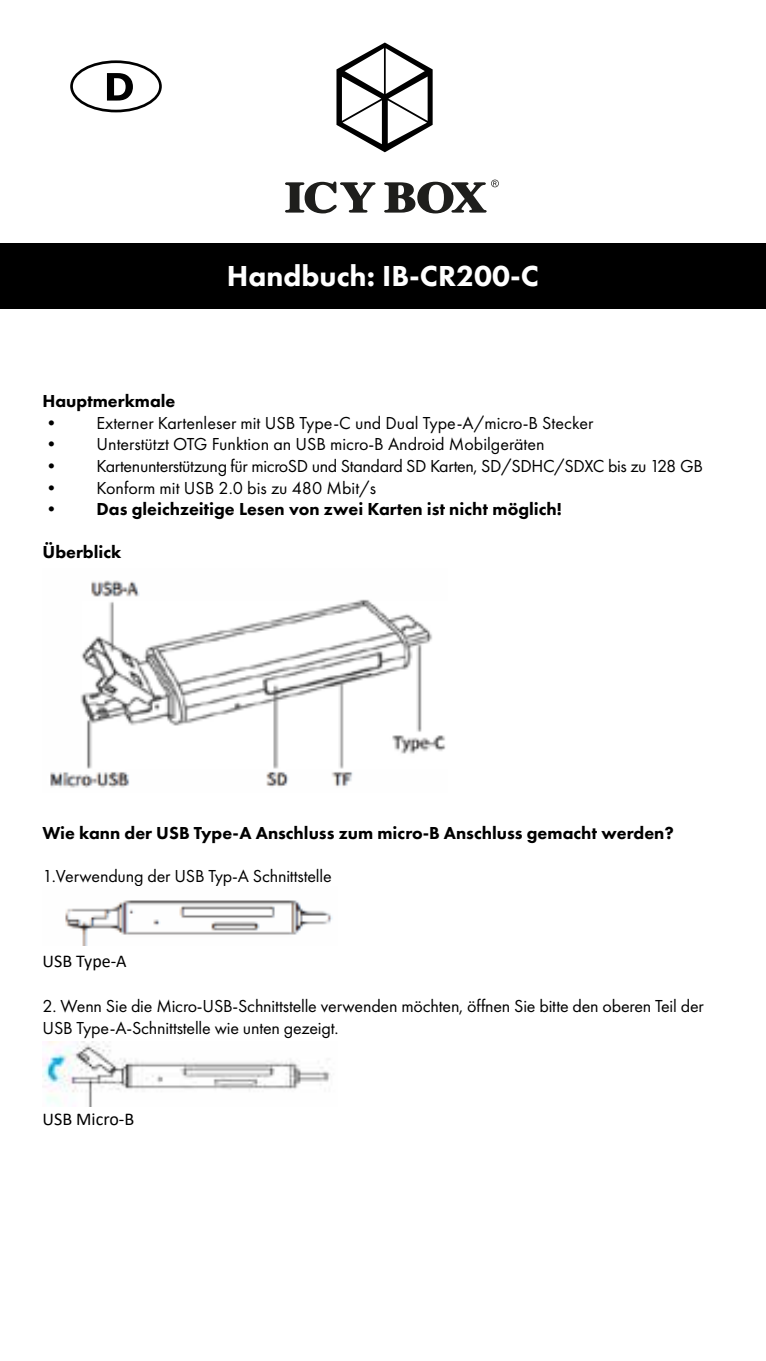
<style>
.page{position:relative;width:766px;height:1361px;background:#fff}
.page>*{position:absolute;margin:0;border:0;box-sizing:border-box;transform-origin:0 0}
.t1{font:800 30px "Futura PT";color:#fff}
.t2{font:18px/21.6px "Futura PT";letter-spacing:-.01em;color:#000}
.t3{font:800 18px "Futura PT";color:#000}
.t4{font:18px "Calibri";color:#000}
</style>
<div class="page">
<div style="left:0;top:243px;width:765px;height:65px;background:#000"></div>
<svg style="left:336px;top:43px;width:96px;height:109px"></svg>
<svg style="left:285px;top:180px;width:213px;height:33px"></svg>
<img style="left:65px;top:900px;width:268px;height:45px">
<img style="left:43px;top:1041px;width:288px;height:65px">
<img style="left:50px;top:580px;width:396px;height:208px">
<div style="left:70px;top:60px;width:92px;height:52px;border:3px solid #000;border-radius:50%"></div>
<svg style="left:107px;top:73px;width:26px;height:28px"></svg>
<h1 class="t1" style="left:227px;top:257px;width:314px">Handbuch: IB-CR200-C</h1>
<p class="t3" style="left:43px;top:390px;width:134px">Hauptmerkmale</p>
<p class="t2" style="left:43px;top:412px;width:552px">• Externer Kartenleser mit USB Type-C und Dual Type-A/micro-B Stecker</p>
<p class="t2" style="left:43px;top:433px;width:503px">• Unterstützt OTG Funktion an USB micro-B Android Mobilgeräten</p>
<p class="t2" style="left:43px;top:455px;width:661px">• Kartenunterstützung für microSD und Standard SD Karten, SD/SDHC/SDXC bis zu 128 GB</p>
<p class="t2" style="left:43px;top:477px;width:335px">• Konform mit USB 2.0 bis zu 480 Mbit/s</p>
<p class="t3" style="left:43px;top:498px;width:520px">• Das gleichzeitige Lesen von zwei Karten ist nicht möglich!</p>
<p class="t3" style="left:43px;top:541px;width:80px">Überblick</p>
<p class="t3" style="left:43px;top:822px;width:632px">Wie kann der USB Type-A Anschluss zum micro-B Anschluss gemacht werden?</p>
<p class="t2" style="left:43px;top:865px;width:290px">1.Verwendung der USB Typ-A Schnittstelle</p>
<p class="t4" style="left:43px;top:948px;width:86px">USB Type-A</p>
<p class="t2" style="left:43px;top:995px;width:662px">2. Wenn Sie die Micro-USB-Schnittstelle verwenden möchten, öffnen Sie bitte den oberen Teil der<br>USB Type-A-Schnittstelle wie unten gezeigt.</p>
<p class="t4" style="left:43px;top:1106px;width:93px">USB Micro-B</p>
</div>
